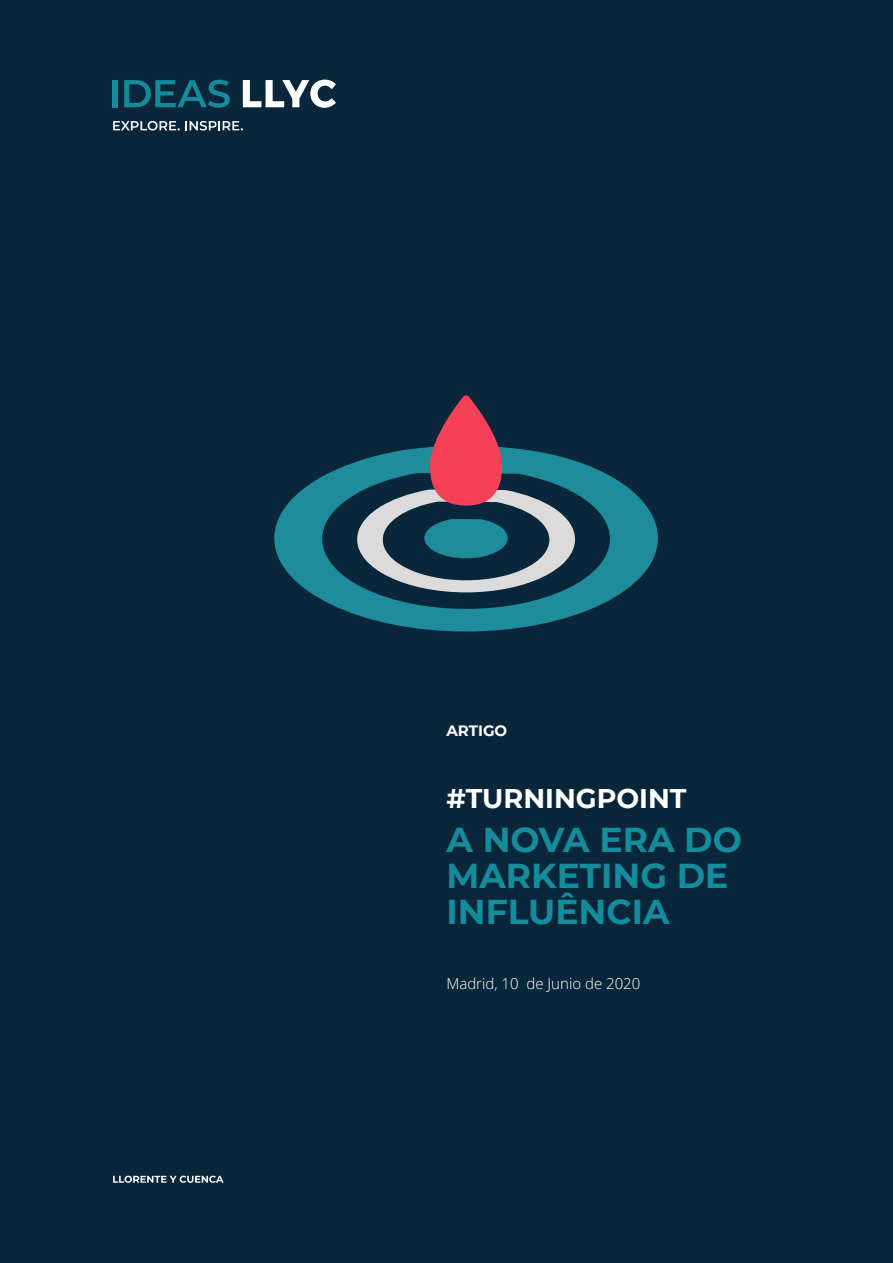
<style>
.page{position:relative;width:893px;height:1263px;background:#0a263b}
.page>*{position:absolute;margin:0;border:0;box-sizing:border-box;transform-origin:0 0}
.t1{font:700 34.5px/36px "Montserrat";color:#148c9c}
.t2{font:700 27px "Montserrat";color:#fff}
.t3{font:300 15px "Open Sans";color:#fff}
.t4{font:700 15px "Montserrat";color:#fff}
</style>
<div class="page">
<svg style="left:113px;top:1176px;width:111px;height:7px"></svg>
<svg style="left:274px;top:476px;width:384px;height:155px;fill:#1f8c9c"></svg>
<svg style="left:322px;top:395px;width:288px;height:214px"></svg>
<svg style="left:112px;top:79px;width:118px;height:29px"></svg>
<svg style="left:113px;top:121px;width:130px;height:9px"></svg>
<svg style="left:243px;top:80px;width:93px;height:28px"></svg>
<p class="t4" style="left:446px;top:720px;width:62px">ARTIGO</p>
<p class="t2" style="left:446px;top:779px;width:242px">#TURNINGPOINT</p>
<p class="t1" style="left:446px;top:820px;width:297px">A NOVA ERA DO<br>MARKETING DE<br>INFLUÊNCIA</p>
<p class="t3" style="left:446px;top:973px;width:195px">Madrid, 10 de Junio de 2020</p>
</div>
